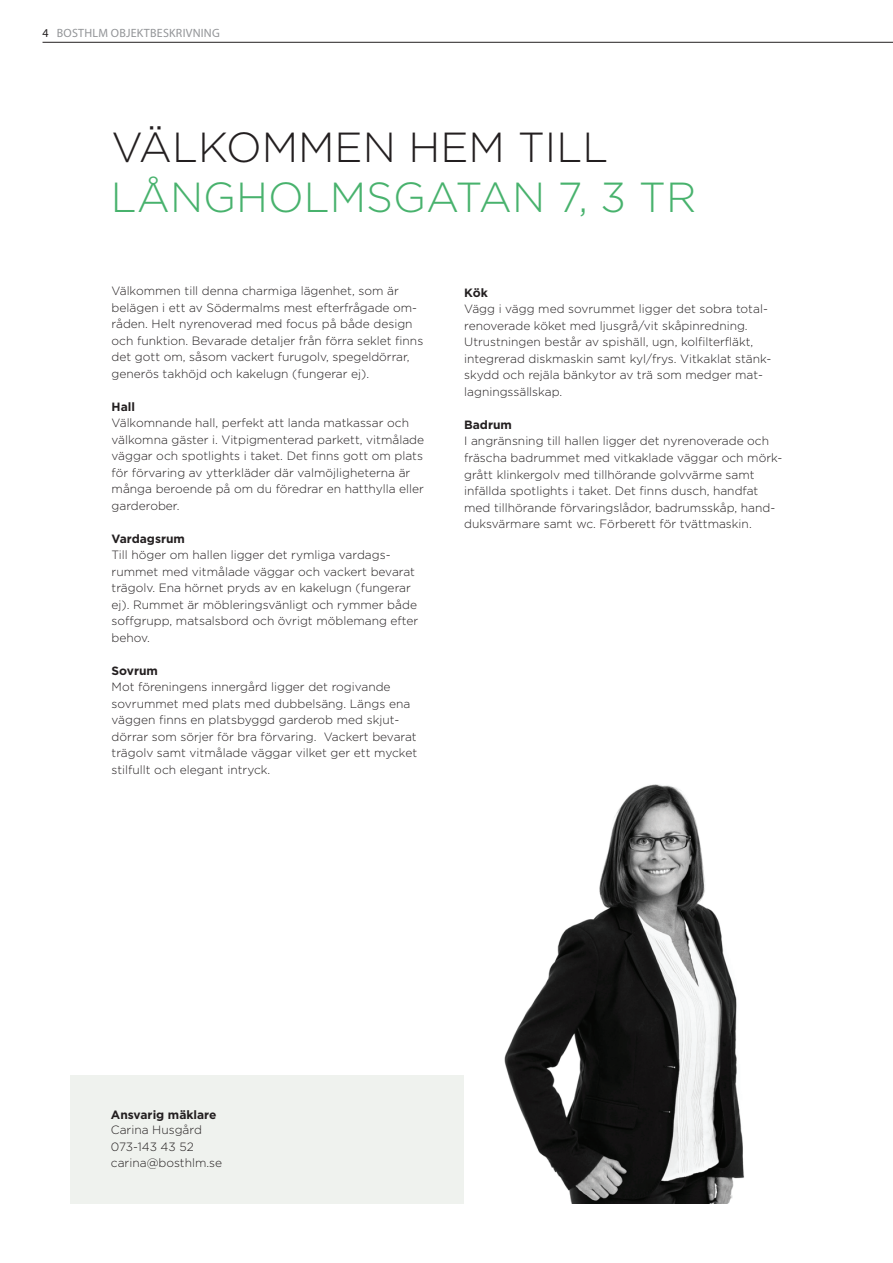
<style>
.page{position:relative;width:893px;height:1263px;background:#fff}
.page>*{position:absolute;margin:0;border:0;box-sizing:border-box;transform-origin:0 0}
.t1{font:300 42px "Gotham";color:#48b26d}
.t2{font:300 42px "Gotham";color:#231f20}
.t3{font:300 12px/16.5px "Gotham";color:#231f20}
.t4{font:700 12px "Gotham";color:#231f20}
.t5{font:12px "Myriad Pro";letter-spacing:.02em;color:#939598}
.s1{color:#231f20}
</style>
<div class="page">
<div style="left:70px;top:1075px;width:394px;height:128px;background:#eff2ee"></div>
<img style="left:504px;top:784px;width:240px;height:419px">
<hr style="left:43px;top:42px;width:850px;height:1px;background:#231f20">
<p class="t5" style="left:43px;top:25px;width:179px"><span class="s1">4</span> BOSTHLM OBJEKTBESKRIVNING</p>
<h1 class="t2" style="left:112px;top:121px;width:498px">VÄLKOMMEN HEM TILL</h1>
<h1 class="t1" style="left:111px;top:170px;width:587px">LÅNGHOLMSGATAN 7, 3 TR</h1>
<p class="t3" style="left:112px;top:283px;width:313px">Välkommen till denna charmiga lägenhet, som är belägen i ett av Södermalms mest efterfrågade om&shy;råden. Helt nyrenoverad med focus på både design och funktion. Bevarade detaljer från förra seklet finns det gott om, såsom vackert furugolv, spegeldörrar, generös takhöjd och kakelugn (fungerar ej).</p>
<p class="t4" style="left:112px;top:400px;width:25px">Hall</p>
<p class="t3" style="left:112px;top:415px;width:314px">Välkomnande hall, perfekt att landa matkassar och välkomna gäster i. Vitpigmenterad parkett, vitmålade väggar och spotlights i taket. Det finns gott om plats för förvaring av ytterkläder där valmöjligheterna är många beroende på om du föredrar en hatthylla eller garderober.</p>
<p class="t4" style="left:112px;top:532px;width:75px">Vardagsrum</p>
<p class="t3" style="left:112px;top:547px;width:308px">Till höger om hallen ligger det rymliga vardags&shy;rummet med vitmålade väggar och vackert bevarat trägolv. Ena hörnet pryds av en kakelugn (fungerar ej). Rummet är möbleringsvänligt och rymmer både soffgrupp, matsalsbord och övrigt möblemang efter behov.</p>
<p class="t4" style="left:112px;top:664px;width:48px">Sovrum</p>
<p class="t3" style="left:112px;top:679px;width:307px">Mot föreningens innergård ligger det rogivande sovrummet med plats med dubbelsäng. Längs ena väggen finns en platsbyggd garderob med skjut&shy;dörrar som sörjer för bra förvaring. Vackert bevarat trägolv samt vitmålade väggar vilket ger ett mycket stilfullt och elegant intryck.</p>
<p class="t4" style="left:464px;top:286px;width:25px">Kök</p>
<p class="t3" style="left:464px;top:301px;width:309px">Vägg i vägg med sovrummet ligger det sobra total&shy;renoverade köket med ljusgrå/vit skåpinredning.<br>Utrustningen består av spishäll, ugn, kolfilterfläkt, integrerad diskmaskin samt kyl/frys. Vitkaklat stänk&shy;skydd och rejäla bänkytor av trä som medger mat&shy;lagningssällskap.</p>
<p class="t4" style="left:464px;top:418px;width:49px">Badrum</p>
<p class="t3" style="left:464px;top:433px;width:320px">I angränsning till hallen ligger det nyrenoverade och fräscha badrummet med vitkaklade väggar och mörk&shy;grått klinkergolv med tillhörande golvvärme samt infällda spotlights i taket. Det finns dusch, handfat med tillhörande förvaringslådor, badrumsskåp, hand&shy;duksvärmare samt wc. Förberett för tvättmaskin.</p>
<p class="t4" style="left:111px;top:1108px;width:107px">Ansvarig mäklare</p>
<p class="t3" style="left:111px;top:1121px;width:113px">Carina Husgård<br>073-143 43 52 carina@bosthlm.se</p>
</div>
